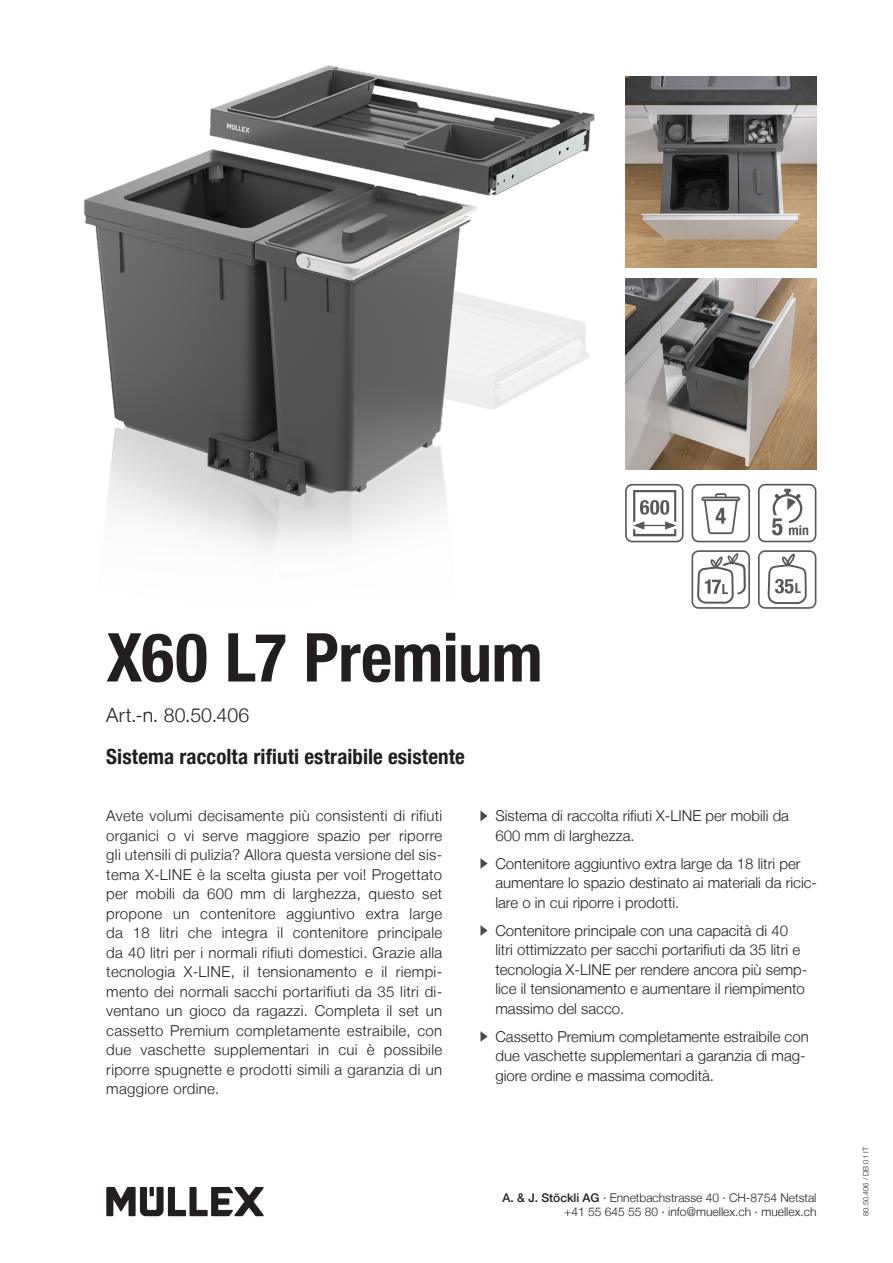
<style>
.page{position:relative;width:893px;height:1263px;background:#fff}
.page>*{position:absolute;margin:0;border:0;box-sizing:border-box;transform-origin:0 0}
.Titel_Bold_Cond_45_4{font:700 condensed 67.5px "Helvetica Neue LT";letter-spacing:-.005em;color:#231f20}
.Untertitel_Bold_Cond{font:700 condensed 21px "Helvetica Neue LT";letter-spacing:.005em;color:#231f20}
.Art__Nr__Light_13_15{font:300 19.5px "Helvetica Neue LT";letter-spacing:.01em;color:#231f20}
.Produktetext_10_13{font:300 15px/19.5px "Helvetica Neue LT";letter-spacing:.02em;color:#231f20;text-align:justify}
.Aufzaehlungstext_Lig{font:300 15px/19.5px "Helvetica Neue LT";color:#231f20}
.t1{font:700 condensed 13.95px "Helvetica Neue LT Std";color:#57585a}
.Adresse_Light_8_9_6{font:300 12px/14.4px "Helvetica Neue LT";color:#231f20;text-align:right}
.t2{font:300 7.5px "Helvetica Neue LT";color:#231f20}
.s1{font-weight:500}
</style>
<div class="page">
<svg style="left:480px;top:811px;width:8px;height:10px"></svg>
<svg style="left:480px;top:858px;width:8px;height:11px"></svg>
<svg style="left:480px;top:925px;width:8px;height:11px"></svg>
<svg style="left:480px;top:1031px;width:8px;height:11px"></svg>
<img style="left:625px;top:77px;width:191px;height:191px">
<img style="left:84px;top:65px;width:511px;height:486px">
<img style="left:625px;top:279px;width:191px;height:191px">
<svg style="left:625px;top:484px;width:58px;height:58px"></svg>
<svg style="left:691px;top:484px;width:59px;height:58px"></svg>
<svg style="left:758px;top:484px;width:58px;height:58px"></svg>
<svg style="left:758px;top:550px;width:58px;height:59px"></svg>
<svg style="left:691px;top:550px;width:59px;height:59px"></svg>
<svg style="left:106px;top:1187px;width:158px;height:29px"></svg>
<p class="Titel_Bold_Cond_45_4" style="left:106px;top:617px;width:438px">X60 L7 Premium</p>
<p class="Art__Nr__Light_13_15" style="left:106px;top:703px;width:145px">Art.-n. 80.50.406</p>
<p class="Untertitel_Bold_Cond" style="left:106px;top:743px;width:360px">Sistema raccolta rifiuti estraibile esistente</p>
<p class="t1" style="left:722px;top:580px;width:8px">L</p>
<p class="t1" style="left:795px;top:580px;width:8px">L</p>
<p class="Produktetext_10_13" style="left:106px;top:806px;width:337px">Avete volumi decisamente più consistenti di rifiuti organici o vi serve maggiore spazio per riporre gli utensili di pulizia? Allora questa versione del sis&shy;tema X-LINE è la scelta giusta per voi! Progettato per mobili da 600 mm di larghezza, questo set propone un contenitore aggiuntivo extra large da 18 litri che integra il contenitore principale da 40 litri per i normali rifiuti domestici. Grazie alla tecnologia X-LINE, il tensionamento e il riempi&shy;mento dei normali sacchi portarifiuti da 35 litri di&shy;ventano un gioco da ragazzi. Completa il set un cassetto Premium completamente estraibile, con due vaschette supplementari in cui è possibile riporre spugnette e prodotti simili a garanzia di un maggiore ordine.</p>
<p class="Aufzaehlungstext_Lig" style="left:495px;top:806px;width:295px">Sistema di raccolta rifiuti X-LINE per mobili da<br>600 mm di larghezza.</p>
<p class="Aufzaehlungstext_Lig" style="left:495px;top:853px;width:323px">Contenitore aggiuntivo extra large da 18 litri per aumentare lo spazio destinato ai materiali da ricic&shy;lare o in cui riporre i prodotti.</p>
<p class="Aufzaehlungstext_Lig" style="left:495px;top:920px;width:314px">Contenitore principale con una capacità di 40 litri ottimizzato per sacchi portarifiuti da 35 litri e tecnologia X-LINE per rendere ancora più semp&shy;lice il tensionamento e aumentare il riempimento massimo del sacco.</p>
<p class="Aufzaehlungstext_Lig" style="left:495px;top:1026px;width:315px">Cassetto Premium completamente estraibile con due vaschette supplementari a garanzia di mag&shy;giore ordine e massima comodità.</p>
<p class="Adresse_Light_8_9_6" style="left:503px;top:1190px;width:315px"><span class="s1">A. &amp; J. Stöckli AG</span> · Ennetbachstrasse 40 · CH-8754 Netstal +41 55 645 55 80 · info@muellex.ch · muellex.ch</p>
<p class="t2" style="left:861px;top:1216px;width:70px;rotate:-90deg">80.50.406 / DB 01 IT</p>
</div>
